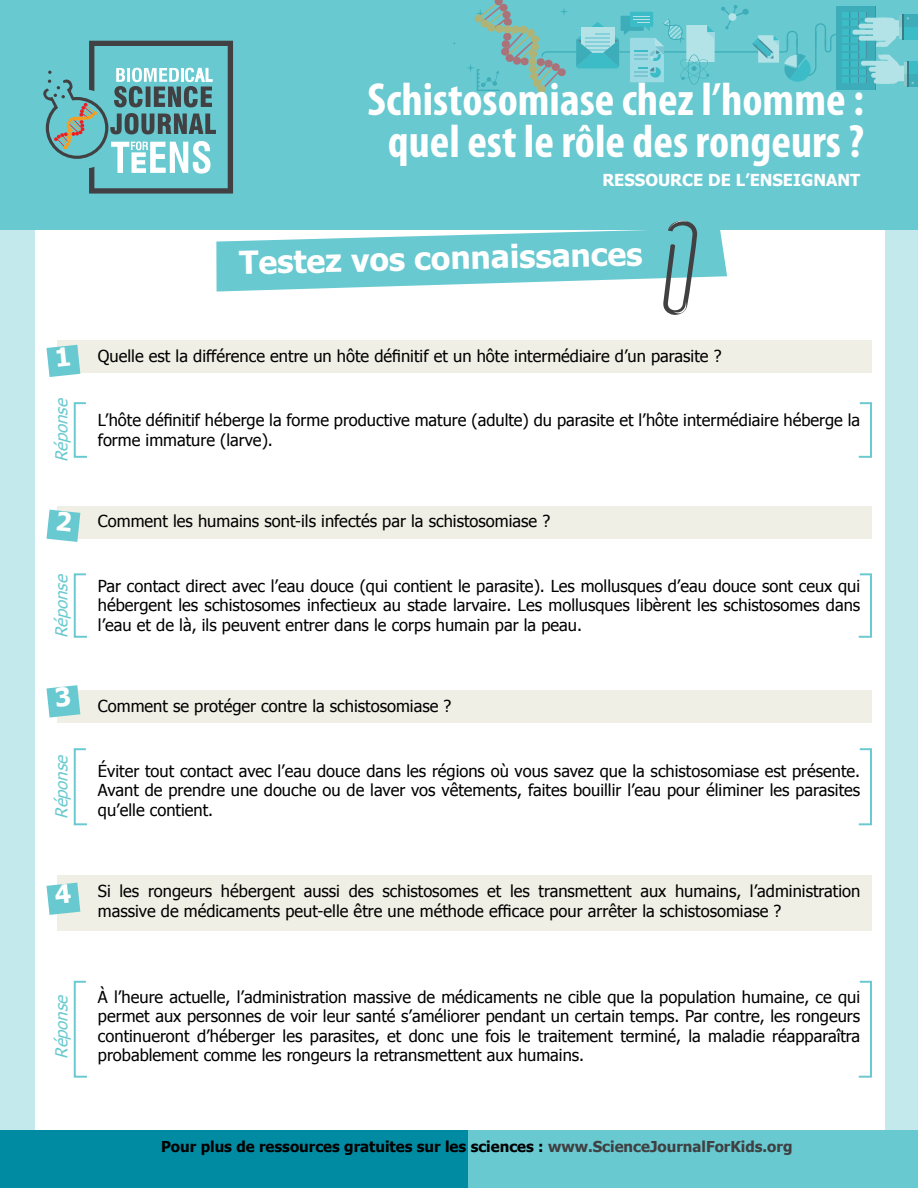
<style>
.page{position:relative;width:918px;height:1188px;background:#c3e9ec}
.page>*{position:absolute;margin:0;border:0;box-sizing:border-box;transform-origin:0 0}
.t1{font:700 condensed 46.65px/42px "Myriad Pro";color:#fff;text-align:center}
.t2{font:700 31.5px "Tahoma";color:#fff}
.t3{font:16.5px/19.5px "Tahoma";color:#000;text-align:justify}
.t4{font:italic 16.5px "Tahoma";color:#68c9d0}
.t5{font:700 16.5px "Tahoma";color:#fff}
.t6{font:700 15px "Tahoma";color:#000}
.s1{color:#404042}
</style>
<div class="page">
<div style="left:35px;top:230px;width:849px;height:911px;background:#fff"></div>
<div style="left:0;top:0;width:918px;height:230px;background:#68c9d0"></div>
<div style="left:452px;top:1130px;width:466px;height:58px;background:#68c9d0"></div>
<div style="left:0;top:1130px;width:468px;height:58px;background:#008ba3"></div>
<svg style="left:216px;top:220px;width:511px;height:95px"></svg>
<svg style="left:43px;top:41px;width:190px;height:153px"></svg>
<svg style="left:867px;top:6px;width:8px;height:83px"></svg>
<div style="left:869px;top:67px;width:24px;height:5px;background:#b3e3e7;border-radius:2px"></div>
<div style="left:875px;top:61px;width:24px;height:23px;background:#b3e3e7;border-radius:6px"></div>
<div style="left:874px;top:79px;width:17px;height:5px;background:#b3e3e7;border-radius:2px"></div>
<div style="left:871px;top:73px;width:24px;height:5px;background:#b3e3e7;border-radius:2px"></div>
<div style="left:861px;top:61px;width:24px;height:5px;background:#b3e3e7;border-radius:2px"></div>
<div style="left:873px;top:18px;width:24px;height:23px;background:#b3e3e7;border-radius:6px"></div>
<div style="left:865px;top:18px;width:23px;height:5px;background:#b3e3e7;border-radius:2px"></div>
<div style="left:859px;top:24px;width:23px;height:5px;background:#b3e3e7;border-radius:2px"></div>
<div style="left:859px;top:36px;width:23px;height:5px;background:#b3e3e7;border-radius:2px"></div>
<div style="left:852px;top:30px;width:24px;height:5px;background:#b3e3e7;border-radius:2px"></div>
<svg style="left:878px;top:55px;width:40px;height:32px"></svg>
<div style="left:902px;top:14px;width:16px;height:26px;background:#3bbcc7"></div>
<div style="left:904px;top:14px;width:14px;height:13px;background:#3daeb9"></div>
<svg style="left:876px;top:14px;width:33px;height:33px"></svg>
<svg style="left:467px;top:0;width:400px;height:93px"></svg>
<div style="left:58px;top:340px;width:814px;height:32px;background:#f0efe5"></div>
<div style="left:58px;top:875px;width:814px;height:56px;background:#f0efe5"></div>
<div style="left:58px;top:507px;width:814px;height:32px;background:#f0efe5"></div>
<div style="left:58px;top:690px;width:814px;height:32px;background:#f0efe5"></div>
<svg style="left:73px;top:402px;width:14px;height:56px"></svg>
<svg style="left:858px;top:402px;width:14px;height:56px"></svg>
<svg style="left:73px;top:573px;width:14px;height:65px"></svg>
<svg style="left:858px;top:573px;width:14px;height:65px"></svg>
<svg style="left:73px;top:748px;width:14px;height:78px"></svg>
<svg style="left:858px;top:748px;width:14px;height:78px"></svg>
<svg style="left:73px;top:980px;width:14px;height:98px"></svg>
<svg style="left:858px;top:980px;width:14px;height:98px"></svg>
<svg style="left:46px;top:883px;width:34px;height:32px"></svg>
<svg style="left:46px;top:345px;width:34px;height:32px"></svg>
<svg style="left:46px;top:510px;width:34px;height:32px"></svg>
<svg style="left:46px;top:685px;width:34px;height:33px"></svg>
<h1 class="t1" style="left:367px;top:79px;width:498px">Schistosomiase chez l’homme : quel est le rôle des rongeurs ?</h1>
<p class="t5" style="left:602px;top:168px;width:256px">Ressource de l’enseignant</p>
<h2 class="t2" style="left:239px;top:240px;width:409px;rotate:-1deg">Testez vos connaissances</h2>
<p class="t4" style="left:50px;top:462px;width:69px;rotate:-90deg">Réponse</p>
<p class="t4" style="left:50px;top:638px;width:69px;rotate:-90deg">Réponse</p>
<p class="t4" style="left:50px;top:819px;width:69px;rotate:-90deg">Réponse</p>
<p class="t4" style="left:50px;top:1059px;width:69px;rotate:-90deg">Réponse</p>
<p class="t3" style="left:98px;top:345px;width:625px">Quelle est la différence entre un hôte définitif et un hôte intermédiaire d’un parasite ?</p>
<p class="t3" style="left:98px;top:410px;width:764px">L’hôte définitif héberge la forme productive mature (adulte) du parasite et l’hôte intermédiaire héberge la forme immature (larve).</p>
<p class="t3" style="left:98px;top:511px;width:454px">Comment les humains sont-ils infectés par la schistosomiase ?</p>
<p class="t3" style="left:98px;top:575px;width:764px">Par contact direct avec l’eau douce (qui contient le parasite). Les mollusques d’eau douce sont ceux qui hébergent les schistosomes infectieux au stade larvaire. Les mollusques libèrent les schistosomes dans l’eau et de là, ils peuvent entrer dans le corps humain par la peau.</p>
<p class="t3" style="left:98px;top:696px;width:355px">Comment se protéger contre la schistosomiase ?</p>
<p class="t3" style="left:98px;top:760px;width:764px">Éviter tout contact avec l’eau douce dans les régions où vous savez que la schistosomiase est présente.<br>Avant de prendre une douche ou de laver vos vêtements, faites bouillir l’eau pour éliminer les parasites qu’elle contient.</p>
<p class="t3" style="left:98px;top:881px;width:764px">Si les rongeurs hébergent aussi des schistosomes et les transmettent aux humains, l’administration massive de médicaments peut-elle être une méthode efficace pour arrêter la schistosomiase ?</p>
<p class="t3" style="left:98px;top:986px;width:764px">À l’heure actuelle, l’administration massive de médicaments ne cible que la population humaine, ce qui permet aux personnes de voir leur santé s’améliorer pendant un certain temps. Par contre, les rongeurs continueront d’héberger les parasites, et donc une fois le traitement terminé, la maladie réapparaîtra probablement comme les rongeurs la retransmettent aux humains.</p>
<p class="t6" style="left:161px;top:1136px;width:633px">Pour plus de ressources gratuites sur les sciences : <span class="s1">www.ScienceJournalForKids.org</span></p>
</div>
